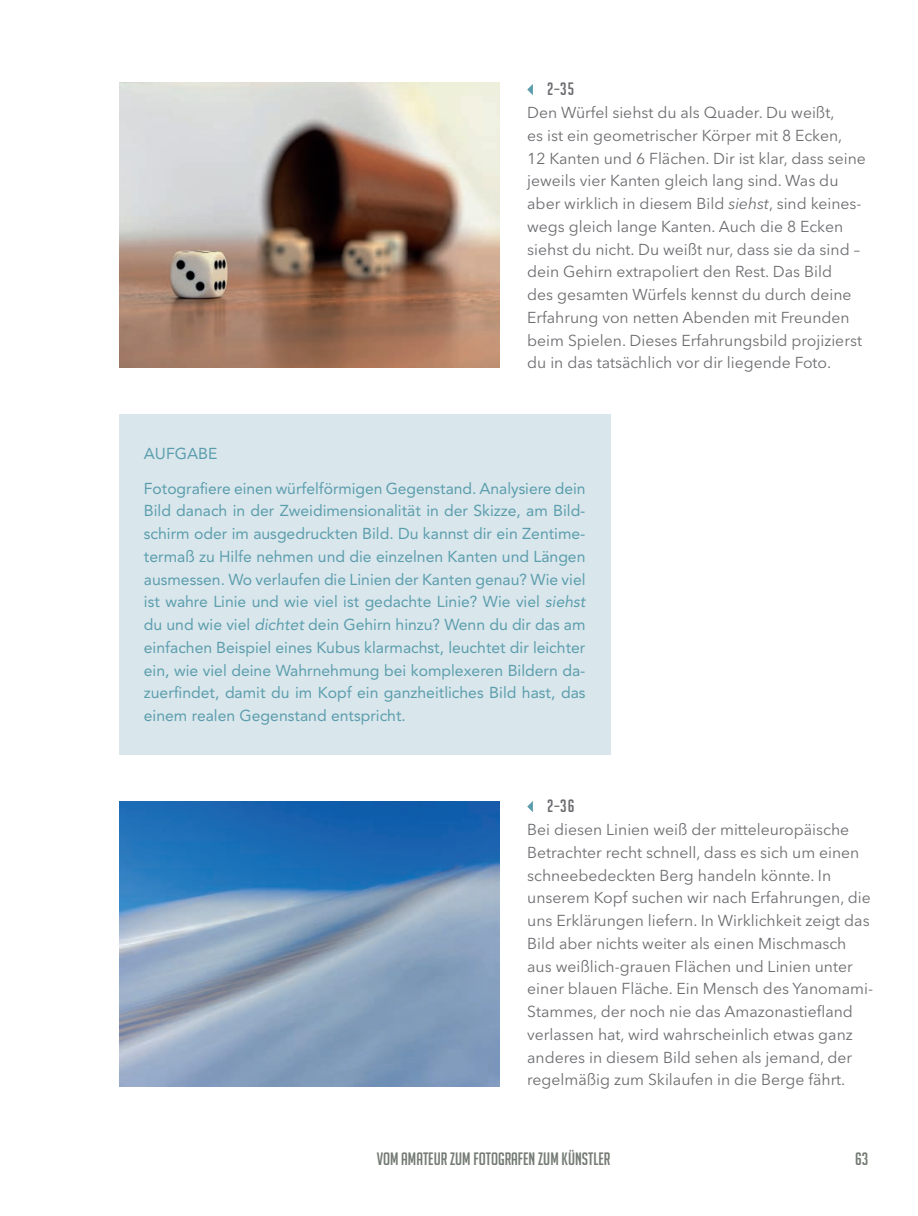
<style>
.page{position:relative;width:918px;height:1216px;background:#fff}
.page>*{position:absolute;margin:0;border:0;box-sizing:border-box;transform-origin:0 0}
.t1{font:17.5px "Big Noodle Titling";color:#747b74}
.BU_Marginal_grau{font:17.5px "Big Noodle Titling";color:#6c6d70}
.BU_Marginal_grau-2{font:15.75px/22.8px "Avenir Next LT Pro";color:#6c6d70}
.Aufgabe_O{font:15.75px/22.8px "Avenir LT Pro";color:#5c9dad;text-align:justify}
.Aufgabe_H1{font:15.75px "Avenir LT Pro";color:#5c9dad}
.s1{font-style:italic}
</style>
<div class="page">
<div style="left:119px;top:414px;width:491px;height:79px;background:#d9e7ec"></div>
<div style="left:119px;top:457px;width:491px;height:297px;background:#d9e7ec"></div>
<img style="left:119px;top:82px;width:380px;height:285px">
<img style="left:119px;top:801px;width:381px;height:285px">
<svg style="left:527px;top:84px;width:6px;height:11px"></svg>
<svg style="left:527px;top:801px;width:6px;height:11px"></svg>
<p class="BU_Marginal_grau" style="left:547px;top:80px;width:28px">2–35</p>
<p class="BU_Marginal_grau-2" style="left:527px;top:101px;width:340px">Den Würfel siehst du als Quader. Du weißt,<br>es ist ein geometrischer Körper mit 8 Ecken,<br>12 Kanten und 6 Flächen. Dir ist klar, dass seine jeweils vier Kanten gleich lang sind. Was du aber wirklich in diesem Bild <span class="s1">siehst</span>, sind keines&shy;wegs gleich lange Kanten. Auch die 8 Ecken siehst du nicht. Du weißt nur, dass sie da sind – dein Gehirn extrapoliert den Rest. Das Bild<br>des gesamten Würfels kennst du durch deine Erfahrung von netten Abenden mit Freunden beim Spielen. Dieses Erfahrungsbild projizierst du in das tatsächlich vor dir liegende Foto.</p>
<p class="Aufgabe_H1" style="left:144px;top:444px;width:75px">AUFGABE</p>
<p class="Aufgabe_O" style="left:144px;top:476px;width:443px">Fotografiere einen würfelförmigen Gegenstand. Analysiere dein Bild danach in der Zweidimensionalität in der Skizze, am Bild&shy;schirm oder im ausgedruckten Bild. Du kannst dir ein Zentime&shy;termaß zu Hilfe nehmen und die einzelnen Kanten und Längen ausmessen. Wo verlaufen die Linien der Kanten genau? Wie viel ist wahre Linie und wie viel ist gedachte Linie? Wie viel <span class="s1">siehst </span>du und wie viel <span class="s1">dichtet</span> dein Gehirn hinzu? Wenn du dir das am einfachen Beispiel eines Kubus klarmachst, leuchtet dir leichter ein, wie viel deine Wahrnehmung bei komplexeren Bildern da&shy;zuerfindet, damit du im Kopf ein ganzheitliches Bild hast, das einem realen Gegenstand entspricht.</p>
<p class="BU_Marginal_grau" style="left:547px;top:796px;width:29px">2–36</p>
<p class="BU_Marginal_grau-2" style="left:527px;top:818px;width:347px">Bei diesen Linien weiß der mitteleuropäische Betrachter recht schnell, dass es sich um einen schneebedeckten Berg handeln könnte. In unserem Kopf suchen wir nach Erfahrungen, die uns Erklärungen liefern. In Wirklichkeit zeigt das Bild aber nichts weiter als einen Mischmasch aus weißlich-grauen Flächen und Linien unter einer blauen Fläche. Ein Mensch des Yanomami-Stammes, der noch nie das Amazonastiefland verlassen hat, wird wahrscheinlich etwas ganz anderes in diesem Bild sehen als jemand, der regelmäßig zum Skilaufen in die Berge fährt.</p>
<p class="t1" style="left:377px;top:1149px;width:235px">VOM AMATEUR ZUM FOTOGRAFEN ZUM KÜNSTLER</p>
<p class="t1" style="left:855px;top:1149px;width:15px">63</p>
</div>
